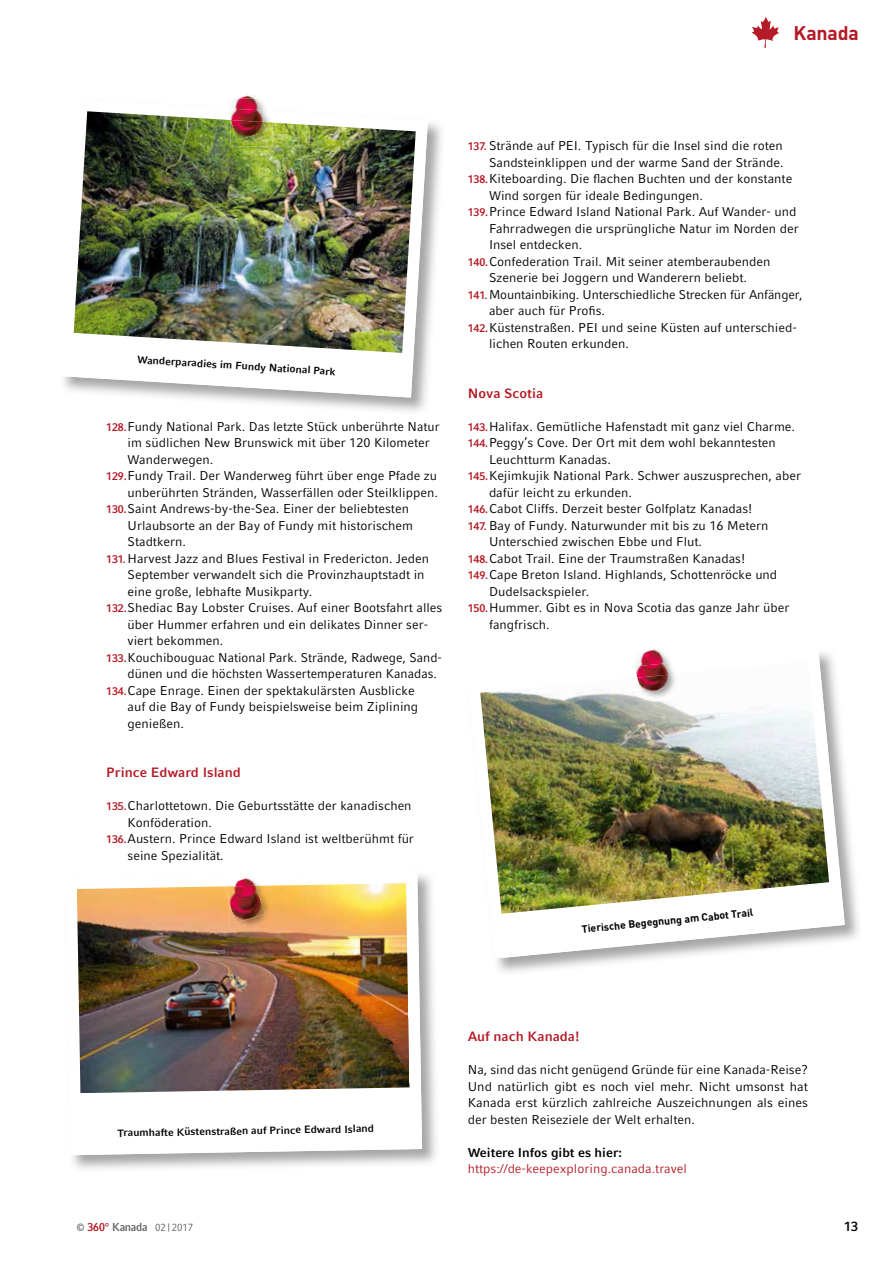
<style>
.page{position:relative;width:893px;height:1263px;background:#fff}
.page>*{position:absolute;margin:0;border:0;box-sizing:border-box;transform-origin:0 0}
.t1{font:700 19.5px "DIN";letter-spacing:-.01em;color:#b51b26}
.t2{font:700 13.5px "Compatil Fact LT";color:#b51b26}
.t3{font:700 13.5px "Compatil Fact LT";color:#000;scale:.93 1}
.t4{font:12.75px/16.5px "Compatil Fact LT";color:#000;text-align:justify}
.t5{font:12.75px "Compatil Fact LT";color:#b51b26}
.t6{font:700 12.75px "Compatil Fact LT";color:#000}
.t7{font:700 10.5px "Compatil Fact LT";color:#000}
.t8{font:700 10.5px "DIN";color:#000}
.t9{font:10.5px "Compatil Fact LT";color:#626261;scale:.93 1}
.s1{font-weight:700;font-size:11.25px;color:#b51b26}
.s2{font-weight:700}
.s3{font-weight:700;font-size:11.55px;color:#b51b26}
.s4{font-weight:700;font-size:11.55px}
</style>
<div class="page">
<img style="left:194px;top:123px;width:248px;height:289px">
<svg style="left:63px;top:123px;width:365px;height:275px"></svg>
<img style="left:74px;top:111px;width:342px;height:242px">
<img style="left:72px;top:875px;width:364px;height:294px">
<svg style="left:72px;top:874px;width:350px;height:281px"></svg>
<img style="left:77px;top:883px;width:332px;height:210px">
<img style="left:496px;top:787px;width:363px;height:186px">
<svg style="left:496px;top:652px;width:349px;height:307px"></svg>
<img style="left:480px;top:661px;width:349px;height:253px">
<img style="left:256px;top:98px;width:9px;height:12px">
<img style="left:264px;top:110px;width:8px;height:10px">
<img style="left:231px;top:120px;width:41px;height:26px">
<svg style="left:225px;top:108px;width:6px;height:12px"></svg>
<img style="left:238px;top:95px;width:18px;height:4px">
<img style="left:231px;top:99px;width:29px;height:10px">
<img style="left:231px;top:109px;width:33px;height:11px">
<img style="left:231px;top:120px;width:35px;height:21px">
<img style="left:665px;top:652px;width:13px;height:10px">
<img style="left:665px;top:662px;width:13px;height:12px">
<img style="left:636px;top:674px;width:42px;height:26px">
<img style="left:631px;top:652px;width:5px;height:14px">
<svg style="left:634px;top:666px;width:2px;height:8px"></svg>
<img style="left:636px;top:649px;width:29px;height:14px">
<img style="left:636px;top:663px;width:32px;height:15px">
<img style="left:637px;top:675px;width:35px;height:20px">
<img style="left:256px;top:878px;width:15px;height:8px">
<img style="left:229px;top:886px;width:42px;height:43px">
<img style="left:224px;top:876px;width:30px;height:10px">
<img style="left:224px;top:886px;width:5px;height:16px">
<img style="left:229px;top:878px;width:27px;height:8px">
<img style="left:229px;top:886px;width:36px;height:37px">
<svg style="left:752px;top:17px;width:27px;height:31px"></svg>
<h1 class="t1" style="left:794px;top:21px;width:67px">Kanada</h1>
<p class="t7" style="left:137px;top:354px;width:200px;rotate:3deg">Wanderparadies im Fundy National Park</p>
<p class="t4" style="left:106px;top:418px;width:335px"><span class="s1">128.</span> Fundy National Park. Das letzte Stück unberührte Natur</p>
<p class="t4" style="left:128px;top:434px;width:304px">im südlichen New Brunswick mit über 120 Kilometer</p>
<p class="t4" style="left:128px;top:451px;width:87px">Wanderwegen.</p>
<p class="t4" style="left:106px;top:467px;width:332px"><span class="s1">129.</span> Fundy Trail. Der Wanderweg führt über enge Pfade zu</p>
<p class="t4" style="left:128px;top:484px;width:312px">unberührten Stränden, Wasserfällen oder Steilklippen.</p>
<p class="t4" style="left:106px;top:500px;width:304px"><span class="s1">130.</span> Saint Andrews-by-the-Sea. Einer der beliebtesten</p>
<p class="t4" style="left:128px;top:517px;width:287px">Urlaubsorte an der Bay of Fundy mit historischem</p>
<p class="t4" style="left:128px;top:533px;width:60px">Stadtkern.</p>
<p class="t4" style="left:106px;top:550px;width:324px"><span class="s1">131.</span> Harvest Jazz and Blues Festival in Fredericton. Jeden</p>
<p class="t4" style="left:128px;top:566px;width:299px">September verwandelt sich die Provinzhauptstadt in</p>
<p class="t4" style="left:128px;top:583px;width:186px">eine große, lebhafte Musikparty.</p>
<p class="t4" style="left:106px;top:599px;width:337px"><span class="s1">132.</span> Shediac Bay Lobster Cruises. Auf einer Bootsfahrt alles</p>
<p class="t4" style="left:128px;top:616px;width:302px">über Hummer erfahren und ein delikates Dinner ser-</p>
<p class="t4" style="left:128px;top:632px;width:97px">viert bekommen.</p>
<p class="t4" style="left:106px;top:649px;width:337px"><span class="s1">133.</span> Kouchibouguac National Park. Strände, Radwege, Sand-</p>
<p class="t4" style="left:128px;top:665px;width:311px">dünen und die höchsten Wassertemperaturen Kanadas.</p>
<p class="t4" style="left:106px;top:682px;width:310px"><span class="s1">134.</span> Cape Enrage. Einen der spektakulärsten Ausblicke</p>
<p class="t4" style="left:128px;top:698px;width:292px">auf die Bay of Fundy beispielsweise beim Ziplining</p>
<p class="t4" style="left:128px;top:715px;width:58px">genießen.</p>
<p class="t2" style="left:106px;top:764px;width:136px">Prince Edward Island</p>
<p class="t4" style="left:106px;top:797px;width:307px"><span class="s1">135.</span> Charlottetown. Die Geburtsstätte der kanadischen</p>
<p class="t4" style="left:128px;top:814px;width:86px">Konföderation.</p>
<p class="t4" style="left:106px;top:830px;width:309px"><span class="s1">136.</span> Austern. Prince Edward Island ist weltberühmt für</p>
<p class="t4" style="left:128px;top:847px;width:98px">seine Spezialität.</p>
<p class="t4" style="left:468px;top:137px;width:317px"><span class="s1">137.</span> Strände auf PEI. Typisch für die Insel sind die roten</p>
<p class="t4" style="left:489px;top:154px;width:296px">Sandsteinklippen und der warme Sand der Strände.</p>
<p class="t4" style="left:468px;top:170px;width:326px"><span class="s1">138.</span> Kiteboarding. Die flachen Buchten und der konstante</p>
<p class="t4" style="left:489px;top:187px;width:215px">Wind sorgen für ideale Bedingungen.</p>
<p class="t4" style="left:468px;top:203px;width:330px"><span class="s1">139.</span> Prince Edward Island National Park. Auf Wander- und</p>
<p class="t4" style="left:489px;top:220px;width:311px">Fahrradwegen die ursprüngliche Natur im Norden der</p>
<p class="t4" style="left:489px;top:236px;width:95px">Insel entdecken.</p>
<p class="t4" style="left:468px;top:253px;width:304px"><span class="s1">140.</span> Confederation Trail. Mit seiner atemberaubenden</p>
<p class="t4" style="left:489px;top:269px;width:260px">Szenerie bei Joggern und Wanderern beliebt.</p>
<p class="t4" style="left:468px;top:286px;width:336px"><span class="s1">141.</span> Mountainbiking. Unterschiedliche Strecken für Anfänger,</p>
<p class="t4" style="left:489px;top:302px;width:118px">aber auch für Profis.</p>
<p class="t4" style="left:468px;top:319px;width:331px"><span class="s1">142.</span> Küstenstraßen. PEI und seine Küsten auf unterschied-</p>
<p class="t4" style="left:489px;top:335px;width:142px">lichen Routen erkunden.</p>
<p class="t2" style="left:468px;top:385px;width:77px">Nova Scotia</p>
<p class="t4" style="left:468px;top:418px;width:329px"><span class="s1">143.</span> Halifax. Gemütliche Hafenstadt mit ganz viel Charme.</p>
<p class="t4" style="left:468px;top:434px;width:309px"><span class="s1">144.</span> Peggy’s Cove. Der Ort mit dem wohl bekanntesten</p>
<p class="t4" style="left:489px;top:451px;width:123px">Leuchtturm Kanadas.</p>
<p class="t4" style="left:468px;top:467px;width:335px"><span class="s1">145.</span> Kejimkujik National Park. Schwer auszusprechen, aber</p>
<p class="t4" style="left:489px;top:484px;width:145px">dafür leicht zu erkunden.</p>
<p class="t4" style="left:468px;top:500px;width:286px"><span class="s1">146.</span> Cabot Cliffs. Derzeit bester Golfplatz Kanadas!</p>
<p class="t4" style="left:468px;top:517px;width:302px"><span class="s1">147.</span> Bay of Fundy. Naturwunder mit bis zu 16 Metern</p>
<p class="t4" style="left:489px;top:533px;width:215px">Unterschied zwischen Ebbe und Flut.</p>
<p class="t4" style="left:468px;top:550px;width:279px"><span class="s1">148.</span> Cabot Trail. Eine der Traumstraßen Kanadas!</p>
<p class="t4" style="left:468px;top:566px;width:311px"><span class="s1">149.</span> Cape Breton Island. Highlands, Schottenröcke und</p>
<p class="t4" style="left:489px;top:583px;width:102px">Dudelsackspieler.</p>
<p class="t4" style="left:468px;top:599px;width:323px"><span class="s1">150.</span> Hummer. Gibt es in Nova Scotia das ganze Jahr über</p>
<p class="t4" style="left:489px;top:616px;width:62px">fangfrisch.</p>
<p class="t8" style="left:581px;top:921px;width:174px;rotate:-5deg">Tierische Begegnung am Cabot Trail</p>
<p class="t7" style="left:117px;top:1127px;width:258px;rotate:-1deg">Traumhafte Küstenstraßen auf Prince Edward Island</p>
<p class="t2" style="left:468px;top:1028px;width:113px">Auf nach Kanada!</p>
<p class="t4" style="left:468px;top:1061px;width:342px">Na, sind das nicht genügend Gründe für eine Kanada-Reise?<br>Und natürlich gibt es noch viel mehr. Nicht umsonst hat Kanada erst kürzlich zahlreiche Auszeichnungen als eines der besten Reiseziele der Welt erhalten.</p>
<p class="t6" style="left:468px;top:1145px;width:156px">Weitere Infos gibt es hier:</p>
<p class="t5" style="left:468px;top:1161px;width:221px">https://de-keepexploring.canada.travel</p>
<p class="t9" style="left:77px;top:1221px;width:127px"><span class="s2">©</span> <span class="s3">360°</span> <span class="s4">Kanada</span> 02 | 2017</p>
<p class="t3" style="left:844px;top:1218px;width:17px">13</p>
</div>
